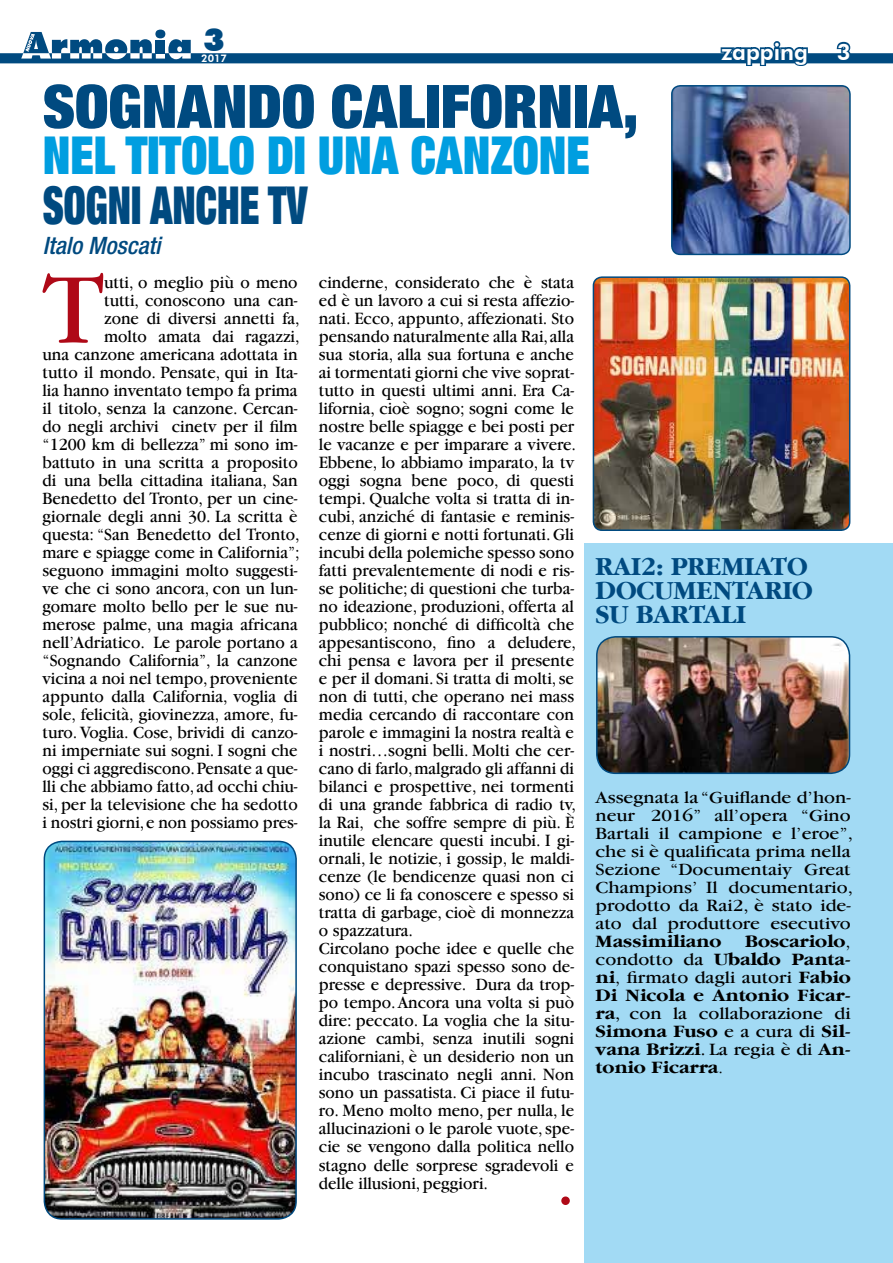
<style>
.page{position:relative;width:893px;height:1263px;background:#fff}
.page>*{position:absolute;margin:0;border:0;box-sizing:border-box;transform-origin:0 0}
.t1{font:104.7px "Garamond LT";color:#af0917}
.t2{font:900 condensed 60px "Helvetica Neue LT Std";color:#004a80}
.t3{font:900 condensed 52.5px "Helvetica Neue LT Std";color:#009ee0;scale:.89 1}
.t4{font:900 condensed 52.5px "Helvetica Neue LT Std";color:#004a80;scale:.75 1}
.t5{font:900 31.5px "Futura BT";color:#004a80}
.t6{font:700 27px/24px "Garamond LT";color:#004a80}
.t7{font:italic 500 condensed 24px "Helvetica Neue LT Std";color:#004a80}
.t8{font:800 22.5px "Futura BT";color:#fff}
.t9{font:18px/18px "Garamond LT";color:#000;text-align:right;scale:.95 1}
.t10{font:18px/18px "Garamond LT";color:#000;scale:1.11 1}
.t11{font:700 18px/18px "Garamond LT";color:#000;text-align:justify;scale:1.11 1}
.t12{font:800 10.5px "Futura BT";color:#fff}
.s1{font-weight:300}
.s2{font-weight:400}
</style>
<div class="page">
<div style="left:585px;top:543px;width:308px;height:720px;background:#a2daf4"></div>
<div style="left:561px;top:1196px;width:9px;height:9px;background:#af0917;border-radius:50%"></div>
<svg style="left:0;top:30px;width:893px;height:36px"></svg>
<img style="left:593px;top:277px;width:257px;height:253px">
<div style="left:593px;top:276px;width:257px;height:255px;border:2px solid #004a80;border-radius:9px"></div>
<img style="left:672px;top:86px;width:178px;height:168px">
<div style="left:671px;top:85px;width:180px;height:170px;border:2px solid #004a80;border-radius:9px"></div>
<img style="left:44px;top:841px;width:252px;height:378px">
<div style="left:44px;top:841px;width:253px;height:379px;border:2px solid #004a80;border-radius:18px"></div>
<img style="left:597px;top:637px;width:252px;height:136px">
<div style="left:596px;top:636px;width:254px;height:138px;border:2px solid #004a80;border-radius:19px"></div>
<h3 class="t5" style="left:203px;top:20px;width:23px">3</h3>
<p class="t12" style="left:201px;top:52px;width:27px">2017</p>
<h2 class="t2" style="left:43px;top:68px;width:597px">SOGNANDO CALIFORNIA,</h2>
<h3 class="t3" style="left:43px;top:122px;width:616px">NEL TITOLO DI UNA CANZONE</h3>
<h3 class="t4" style="left:43px;top:172px;width:355px">SOGNI ANCHE TV</h3>
<h3 class="t7" style="left:43px;top:231px;width:119px">Italo Moscati</h3>
<p class="t8" style="left:721px;top:38px;width:88px">zapping</p>
<p class="t8" style="left:837px;top:38px;width:15px">3</p>
<h1 class="t1" style="left:43px;top:255px;width:63px">T</h1>
<p class="t9" style="left:43px;top:274px;width:272px">utti, o meglio più o meno<br>tutti, conoscono una can-<br>zone di diversi annetti fa,<br>molto amata dai ragazzi,<br>una canzone americana adottata in tutto il mondo. Pensate, qui in Ita&shy;lia hanno inventato tempo fa prima il titolo, senza la canzone. Cercan&shy;do negli archivi cinetv per il film “1200 km di bellezza” mi sono im&shy;battuto in una scritta a proposito di una bella cittadina italiana, San Benedetto del Tronto, per un cine&shy;giornale degli anni 30. La scritta è questa: “San Benedetto del Tronto, mare e spiagge come in California”; seguono immagini molto suggesti&shy;ve che ci sono ancora, con un lun&shy;gomare molto bello per le sue nu&shy;merose palme, una magia africana nell’Adriatico. Le parole portano a “Sognando California”, la canzone vicina a noi nel tempo, proveniente appunto dalla California, voglia di sole, felicità, giovinezza, amore, fu&shy;turo. Voglia. Cose, brividi di canzo&shy;ni imperniate sui sogni. I sogni che oggi ci aggrediscono. Pensate a que&shy;lli che abbiamo fatto, ad occhi chiu&shy;si, per la televisione che ha sedotto i nostri giorni, e non possiamo pres-</p>
<p class="t9" style="left:319px;top:274px;width:272px;text-align:left">cinderne, considerato che è stata ed è un lavoro a cui si resta affezio&shy;nati. Ecco, appunto, affezionati. Sto pensando naturalmente alla Rai, alla sua storia, alla sua fortuna e anche ai tormentati giorni che vive soprat&shy;tutto in questi ultimi anni. Era Ca&shy;lifornia, cioè sogno; sogni come le nostre belle spiagge e bei posti per le vacanze e per imparare a vivere.<br>Ebbene, lo abbiamo imparato, la tv oggi sogna bene poco, di questi tempi. Qualche volta si tratta di in&shy;cubi, anziché di fantasie e reminis&shy;cenze di giorni e notti fortunati. Gli incubi della polemiche spesso sono fatti prevalentemente di nodi e ris&shy;se politiche; di questioni che turba&shy;no ideazione, produzioni, offerta al pubblico; nonché di difficoltà che appesantiscono, fino a deludere, chi pensa e lavora per il presente e per il domani. Si tratta di molti, se non di tutti, che operano nei mass media cercando di raccontare con parole e immagini la nostra realtà e i nostri…sogni belli. Molti che cer&shy;cano di farlo, malgrado gli affanni di bilanci e prospettive, nei tormenti di una grande fabbrica di radio tv, la Rai, che soffre sempre di più. È inutile elencare questi incubi. I gi&shy;ornali, le notizie, i gossip, le maldi&shy;cenze (le bendicenze quasi non ci sono) ce li fa conoscere e spesso si tratta di garbage, cioè di monnezza o spazzatura.<br>Circolano poche idee e quelle che conquistano spazi spesso sono de&shy;presse e depressive. Dura da trop&shy;po tempo. Ancora una volta si può dire: peccato. La voglia che la situ&shy;azione cambi, senza inutili sogni californiani, è un desiderio non un incubo trascinato negli anni. Non sono un passatista. Ci piace il futu&shy;ro. Meno molto meno, per nulla, le allucinazioni o le parole vuote, spe&shy;cie se vengono dalla politica nello stagno delle sorprese sgradevoli e delle illusioni, peggiori.</p>
<h3 class="t6" style="left:596px;top:555px;width:219px">RAI2: PREMIATO<br>DOCUMENTARIO<br>SU BARTALI</h3>
<p class="t10" style="left:596px;top:788px;width:233px">Assegnata la “Guiflande d’hon&shy;neur 2016” all’opera “Gino<br>Bartali il campione e l’eroe”, che si è qualificata prima nella<br>Sezione “Documentaiy Great<br>Champions’ Il documentario, prodotto da Rai2, è stato ide&shy;ato dal produttore esecutivo</p>
<p class="t11" style="left:596px;top:932px;width:115px">Massimiliano</p>
<p class="t11" style="left:596px;top:932px;width:231px;text-indent:150px">Boscariolo<span class="s1">, </span><span class="s2">condotto da</span> Ubaldo Panta&shy;ni<span class="s1">,</span> <span class="s2">firmato dagli autori</span> Fabio Di Nicola e Antonio Ficar&shy;ra<span class="s2">, con la collaborazione di </span>Simona Fuso <span class="s2">e a cura di</span> Sil&shy;vana Brizzi<span class="s2">. La regia è di</span> An&shy;tonio Ficarra<span class="s1">.</span></p>
</div>
